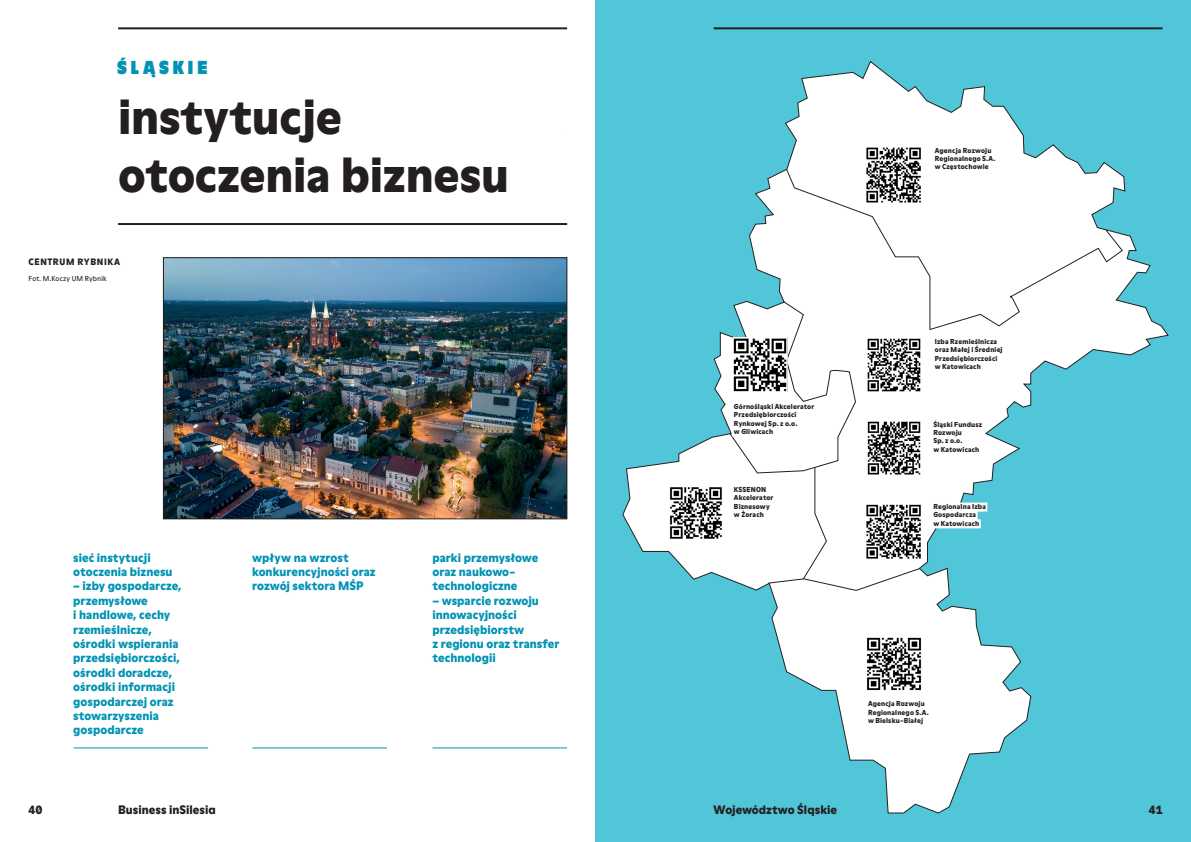
<style>
.page{position:relative;width:1191px;height:842px;background:#fff}
.page>*{position:absolute;margin:0;border:0;box-sizing:border-box;transform-origin:0 0}
.t1{font:900 48px "Moderne LL";letter-spacing:-.01em;color:#231f20}
.strały{font:900 18px "Moderne LL";letter-spacing:.22em;color:#0093b3}
.strały-2{font:900 12px/14.4px "Moderne LL";color:#0093b3}
.t2{font:900 12px "Moderne LL";color:#231f20}
.body{font:900 9px "Moderne LL";letter-spacing:.07em;color:#231f20}
.legenda_book{font:900 7px "Moderne LL";letter-spacing:.02em;color:#231f20}
.Paragraph_Style_1{font:900 7px "Moderne LL";letter-spacing:.02em;color:#231f20}
.body-2{font:900 7px "Moderne LL";letter-spacing:.02em;color:#231f20}
.body-3{font:7px "Moderne LL";letter-spacing:.02em;color:#231f20}
</style>
<div class="page">
<hr style="left:118px;top:27px;width:449px;height:2px;background:#231f20">
<hr style="left:118px;top:223px;width:449px;height:2px;background:#231f20">
<hr style="left:73px;top:748px;width:135px;height:1px;background:#0093b3">
<hr style="left:432px;top:748px;width:135px;height:1px;background:#0093b3">
<hr style="left:252px;top:748px;width:135px;height:1px;background:#0093b3">
<img style="left:165px;top:259px;width:400px;height:258px">
<div style="left:163px;top:257px;width:404px;height:262px;border:1px solid #231f20"></div>
<div style="left:595px;top:0;width:596px;height:842px;background:#51c6d8"></div>
<hr style="left:713px;top:27px;width:449px;height:2px;background:#231f20">
<svg style="left:622px;top:61px;width:547px;height:753px"></svg>
<svg style="left:729px;top:169px;width:394px;height:422px"></svg>
<div style="left:732px;top:403px;width:83px;height:9px;background:#fff"></div>
<div style="left:732px;top:411px;width:66px;height:9px;background:#fff"></div>
<div style="left:732px;top:420px;width:66px;height:9px;background:#fff"></div>
<div style="left:732px;top:428px;width:42px;height:9px;background:#fff"></div>
<div style="left:932px;top:503px;width:55px;height:9px;background:#fff"></div>
<div style="left:932px;top:511px;width:45px;height:9px;background:#fff"></div>
<div style="left:932px;top:519px;width:48px;height:9px;background:#fff"></div>
<img style="left:669px;top:485px;width:55px;height:55px">
<img style="left:734px;top:337px;width:53px;height:54px">
<img style="left:866px;top:636px;width:56px;height:56px">
<img style="left:865px;top:147px;width:56px;height:56px">
<img style="left:866px;top:503px;width:55px;height:56px">
<img style="left:866px;top:337px;width:55px;height:56px">
<img style="left:866px;top:420px;width:55px;height:55px">
<p class="strały" style="left:117px;top:55px;width:92px">ŚLĄSKIE</p>
<p class="t1" style="left:118px;top:84px;width:225px">instytucje</p>
<p class="t1" style="left:118px;top:141px;width:392px">otoczenia biznesu</p>
<p class="body" style="left:28px;top:255px;width:93px">CENTRUM RYBNIKA</p>
<p class="body-3" style="left:28px;top:274px;width:80px">Fot. M.Koczy UM Rybnik</p>
<p class="strały-2" style="left:73px;top:549px;width:101px">sieć instytucji otoczenia biznesu</p>
<p class="strały-2" style="left:73px;top:578px;width:110px">– izby gospodarcze, przemysłowe<br>i handlowe, cechy rzemieślnicze, ośrodki wspierania przedsiębiorczości, ośrodki doradcze, ośrodki informacji gospodarczej oraz stowarzyszenia gospodarcze</p>
<p class="strały-2" style="left:252px;top:549px;width:125px">wpływ na wzrost konkurencyjności oraz rozwój sektora MŚP</p>
<p class="strały-2" style="left:432px;top:549px;width:107px">parki przemysłowe oraz naukowo&shy;technologiczne</p>
<p class="strały-2" style="left:432px;top:592px;width:129px">– wsparcie rozwoju innowacyjności przedsiębiorstw<br>z regionu oraz transfer technologii</p>
<p class="Paragraph_Style_1" style="left:734px;top:402px;width:82px">Górnośląski Akcelerator</p>
<p class="Paragraph_Style_1" style="left:734px;top:410px;width:64px">Przedsiębiorczości</p>
<p class="Paragraph_Style_1" style="left:734px;top:418px;width:65px">Rynkowej Sp. z o.o.</p>
<p class="Paragraph_Style_1" style="left:734px;top:427px;width:41px">w Gliwicach</p>
<p class="legenda_book" style="left:734px;top:485px;width:34px">KSSENON</p>
<p class="legenda_book" style="left:734px;top:493px;width:41px">Akcelerator</p>
<p class="legenda_book" style="left:734px;top:501px;width:37px">Biznesowy</p>
<p class="legenda_book" style="left:734px;top:510px;width:31px">w Żorach</p>
<p class="legenda_book" style="left:934px;top:145px;width:58px">Agencja Rozwoju</p>
<p class="legenda_book" style="left:934px;top:153px;width:62px">Regionalnego S.A.</p>
<p class="legenda_book" style="left:934px;top:162px;width:55px">w Częstochowie</p>
<p class="legenda_book" style="left:934px;top:336px;width:64px">Izba Rzemieślnicza</p>
<p class="legenda_book" style="left:934px;top:345px;width:69px">oraz Małej i Średniej</p>
<p class="legenda_book" style="left:934px;top:353px;width:64px">Przedsiębiorczości</p>
<p class="legenda_book" style="left:934px;top:361px;width:47px">w Katowicach</p>
<p class="body-2" style="left:933px;top:419px;width:50px">Śląski Fundusz</p>
<p class="body-2" style="left:933px;top:428px;width:30px">Rozwoju</p>
<p class="body-2" style="left:933px;top:436px;width:30px">Sp. z o.o.</p>
<p class="body-2" style="left:933px;top:444px;width:47px">w Katowicach</p>
<p class="Paragraph_Style_1" style="left:933px;top:501px;width:54px">Regionalna Izba</p>
<p class="Paragraph_Style_1" style="left:933px;top:510px;width:44px">Gospodarcza</p>
<p class="Paragraph_Style_1" style="left:933px;top:518px;width:47px">w Katowicach</p>
<p class="legenda_book" style="left:868px;top:699px;width:58px">Agencja Rozwoju</p>
<p class="legenda_book" style="left:868px;top:707px;width:62px">Regionalnego S.A.</p>
<p class="legenda_book" style="left:868px;top:716px;width:57px">w Bielsku-Białej</p>
<p class="t2" style="left:28px;top:801px;width:15px">40</p>
<p class="t2" style="left:118px;top:801px;width:99px">Business inSilesia</p>
<p class="t2" style="left:713px;top:801px;width:125px">Województwo Śląskie</p>
<p class="t2" style="left:1148px;top:801px;width:15px">41</p>
</div>
